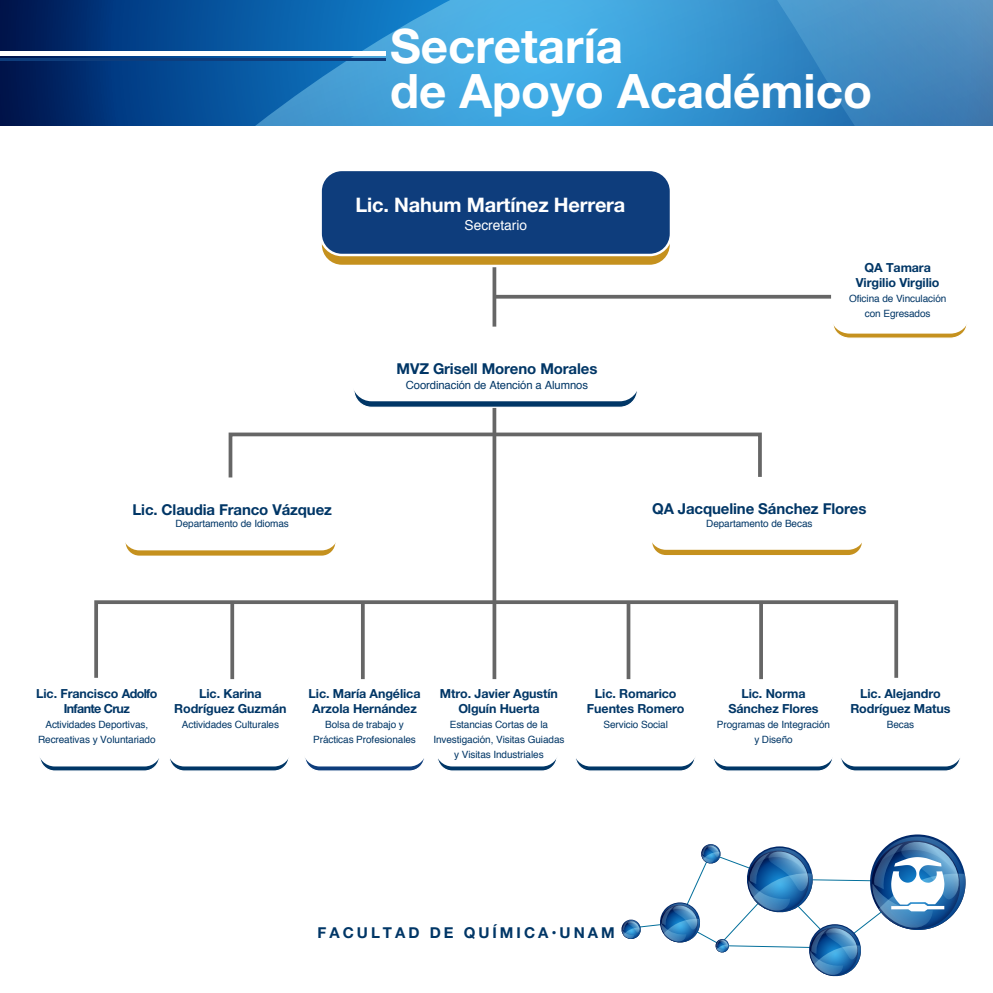
<style>
.page{position:relative;width:993px;height:993px;background:#fff}
.page>*{position:absolute;margin:0;border:0;box-sizing:border-box;transform-origin:0 0}
.t1{font:700 47.5px/45px "Helvetica Neue";color:#fff}
.t2{font:700 20px "Helvetica Neue";letter-spacing:-.01em;color:#fff}
.t3{font:700 15px "Helvetica Neue";letter-spacing:-.01em;color:#003666}
.t4{font:700 15px "Helvetica Neue";letter-spacing:.2em;color:#003666}
.t5{font:13.75px "Helvetica";color:#fff}
.t6{font:700 12.5px/15px "Helvetica Neue";letter-spacing:-.01em;color:#003666;text-align:center}
.t7{font:700 12.5px/15px "Helvetica Neue";letter-spacing:-.05em;color:#003666;text-align:center}
.t8{font:11.25px "Helvetica";letter-spacing:-.01em;color:#003666}
.t9{font:10px/15px "Helvetica";letter-spacing:-.01em;color:#003666;text-align:center}
</style>
<div class="page">
<svg style="left:230px;top:605px;width:4px;height:69px"></svg>
<svg style="left:626px;top:605px;width:4px;height:69px"></svg>
<svg style="left:759px;top:605px;width:4px;height:69px"></svg>
<svg style="left:621px;top:834px;width:345px;height:143px"></svg>
<svg style="left:10px;top:0;width:54px;height:125px;background:#001c57"></svg>
<svg style="left:64px;top:0;width:928px;height:125px;background:#2f83c0"></svg>
<div style="left:0;top:51px;width:385px;height:5px;background:#fff"></div>
<hr style="left:0;top:58px;width:385px;height:3px;background:#0e3d7c">
<hr style="left:361px;top:602px;width:3px;height:95px;background:#666">
<svg style="left:492px;top:267px;width:4px;height:407px"></svg>
<div style="left:228px;top:432px;width:533px;height:80px;border:4px solid #666"></div>
<svg style="left:320px;top:181px;width:351px;height:85px;background:#c8972a"></svg>
<div style="left:319px;top:180px;width:353px;height:87px;border:2px solid #fff;border-radius:21px"></div>
<div style="left:320px;top:170px;width:351px;height:85px;background:#0e3d7c;border-radius:21px"></div>
<div style="left:319px;top:169px;width:353px;height:87px;border:2px solid #fff;border-radius:21px"></div>
<div style="left:354px;top:336px;width:283px;height:71px;background:linear-gradient(to right,#033868,#013767);border-radius:18px"></div>
<div style="left:353px;top:336px;width:285px;height:72px;border:1px solid #fff;border-radius:18px"></div>
<div style="left:354px;top:328px;width:283px;height:71px;background:#fff;border-radius:18px"></div>
<div style="left:352px;top:326px;width:287px;height:75px;border:4px solid #fff;border-radius:18px"></div>
<svg style="left:124px;top:487px;width:212px;height:70px"></svg>
<div style="left:123px;top:486px;width:215px;height:72px;border:2px solid #fff;border-radius:15px"></div>
<div style="left:124px;top:479px;width:212px;height:69px;background:#fff;border-radius:15px"></div>
<div style="left:122px;top:477px;width:216px;height:73px;border:4px solid #fff;border-radius:15px"></div>
<svg style="left:651px;top:487px;width:212px;height:69px"></svg>
<div style="left:649px;top:486px;width:215px;height:71px;border:2px solid #fff;border-radius:15px"></div>
<div style="left:651px;top:478px;width:212px;height:70px;background:#fff;border-radius:15px"></div>
<div style="left:649px;top:477px;width:216px;height:72px;border:4px solid #fff;border-radius:15px"></div>
<div style="left:94px;top:600px;width:804px;height:79px;border:4px solid #666"></div>
<svg style="left:437px;top:687px;width:120px;height:84px"></svg>
<div style="left:436px;top:686px;width:121px;height:85px;border:1px solid #fff;border-radius:15px"></div>
<div style="left:437px;top:681px;width:120px;height:83px;background:#fff;border-radius:15px"></div>
<div style="left:435px;top:679px;width:124px;height:87px;border:4px solid #fff;border-radius:15px"></div>
<svg style="left:575px;top:687px;width:120px;height:84px"></svg>
<div style="left:574px;top:686px;width:121px;height:85px;border:1px solid #fff;border-radius:15px"></div>
<div style="left:575px;top:681px;width:120px;height:83px;background:#fff;border-radius:15px"></div>
<div style="left:573px;top:679px;width:124px;height:87px;border:4px solid #fff;border-radius:15px"></div>
<svg style="left:305px;top:687px;width:119px;height:84px"></svg>
<div style="left:304px;top:686px;width:121px;height:85px;border:1px solid #fff;border-radius:15px"></div>
<div style="left:305px;top:681px;width:119px;height:83px;background:#fff;border-radius:15px"></div>
<div style="left:303px;top:679px;width:123px;height:87px;border:4px solid #fff;border-radius:15px"></div>
<svg style="left:40px;top:687px;width:119px;height:84px"></svg>
<div style="left:39px;top:686px;width:121px;height:85px;border:1px solid #fff;border-radius:15px"></div>
<div style="left:40px;top:681px;width:119px;height:83px;background:#fff;border-radius:15px"></div>
<div style="left:38px;top:679px;width:123px;height:87px;border:4px solid #fff;border-radius:15px"></div>
<svg style="left:169px;top:687px;width:120px;height:84px"></svg>
<div style="left:169px;top:686px;width:121px;height:85px;border:1px solid #fff;border-radius:15px"></div>
<div style="left:169px;top:681px;width:120px;height:83px;background:#fff;border-radius:15px"></div>
<div style="left:167px;top:679px;width:124px;height:87px;border:4px solid #fff;border-radius:15px"></div>
<svg style="left:713px;top:687px;width:119px;height:84px"></svg>
<div style="left:712px;top:686px;width:121px;height:85px;border:1px solid #fff;border-radius:15px"></div>
<div style="left:713px;top:681px;width:119px;height:83px;background:#fff;border-radius:15px"></div>
<div style="left:711px;top:679px;width:123px;height:87px;border:4px solid #fff;border-radius:15px"></div>
<svg style="left:840px;top:687px;width:120px;height:84px"></svg>
<div style="left:839px;top:686px;width:121px;height:85px;border:1px solid #fff;border-radius:15px"></div>
<div style="left:840px;top:681px;width:120px;height:83px;background:#fff;border-radius:15px"></div>
<div style="left:838px;top:679px;width:124px;height:87px;border:4px solid #fff;border-radius:15px"></div>
<hr style="left:495px;top:295px;width:346px;height:3px;background:#666">
<svg style="left:829px;top:294px;width:138px;height:44px"></svg>
<h1 class="t1" style="left:390px;top:24px;width:483px">Secretaría<br>de Apoyo Académico</h1>
<h2 class="t2" style="left:355px;top:190px;width:271px">Lic. Nahum Martínez Herrera</h2>
<h3 class="t5" style="left:464px;top:214px;width:64px">Secretario</h3>
<h3 class="t3" style="left:396px;top:357px;width:202px">MVZ Grisell Moreno Morales</h3>
<p class="t8" style="left:406px;top:376px;width:184px">Coordinación de Atención a Alumnos</p>
<p class="t6" style="left:855px;top:260px;width:85px">QA Tamara<br>Virgilio Virgilio</p>
<p class="t9" style="left:849px;top:291px;width:99px">Oficina de Vinculación con Egresados</p>
<h3 class="t3" style="left:132px;top:497px;width:201px">Lic. Claudia Franco Vázquez</h3>
<p class="t9" style="left:175px;top:516px;width:115px">Departamento de Idiomas</p>
<h3 class="t3" style="left:652px;top:497px;width:216px">QA Jacqueline Sánchez Flores</h3>
<p class="t9" style="left:706px;top:516px;width:108px">Departamento de Becas</p>
<p class="t7" style="left:36px;top:685px;width:123px">Lic. Francisco Adolfo<br>Infante Cruz</p>
<p class="t9" style="left:38px;top:716px;width:119px">Actividades Deportivas,<br>Recreativas y Voluntariado</p>
<p class="t6" style="left:174px;top:685px;width:114px">Lic. Karina<br>Rodríguez Guzmán</p>
<p class="t9" style="left:182px;top:716px;width:99px">Actividades Culturales</p>
<p class="t6" style="left:308px;top:685px;width:113px;text-align:left">Lic. María Angélica<br>Arzola Hernández</p>
<p class="t9" style="left:313px;top:716px;width:104px">Bolsa de trabajo y<br>Prácticas Profesionales</p>
<p class="t6" style="left:440px;top:685px;width:120px">Mtro. Javier Agustín<br>Olguín Huerta</p>
<p class="t9" style="left:433px;top:716px;width:133px">Estancias Cortas de la<br>Investigación, Visitas Guiadas y Visitas Industriales</p>
<p class="t6" style="left:587px;top:685px;width:99px">Lic. Romarico<br>Fuentes Romero</p>
<p class="t9" style="left:603px;top:716px;width:66px">Servicio Social</p>
<p class="t6" style="left:728px;top:685px;width:92px">Lic. Norma<br>Sánchez Flores</p>
<p class="t9" style="left:716px;top:716px;width:115px">Programas de Integración y Diseño</p>
<p class="t6" style="left:850px;top:685px;width:102px">Lic. Alejandro<br>Rodríguez Matus</p>
<p class="t9" style="left:886px;top:716px;width:29px">Becas</p>
<h3 class="t4" style="left:317px;top:921px;width:299px">FACULTAD DE QUÍMICA•UNAM</h3>
</div>
